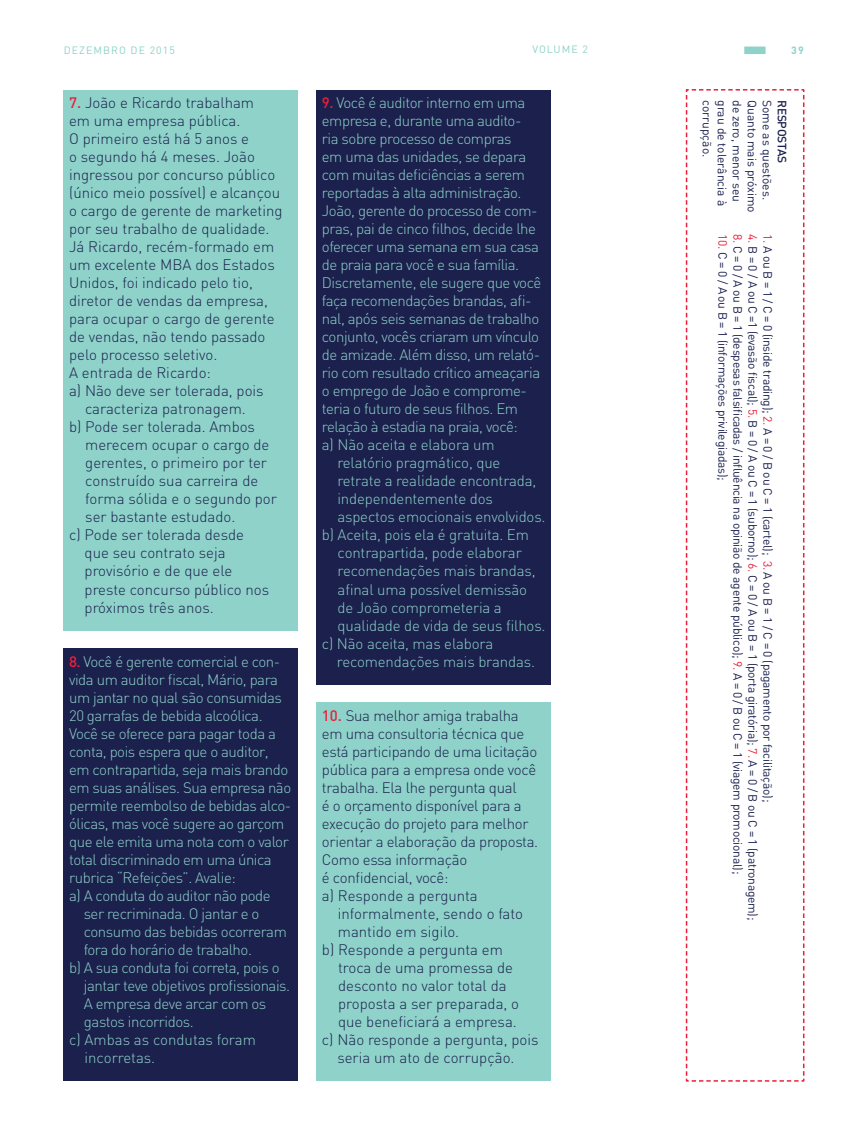
<style>
.page{position:relative;width:859px;height:1132px;background:#fff}
.page>*{position:absolute;margin:0;border:0;box-sizing:border-box;transform-origin:0 0}
.Box_texto{font:300 15px/18px "DIN";letter-spacing:-.03em;color:#8ed2c9}
.Box_texto-2{font:300 15px/18px "DIN";color:#1b204d}
.Box_texto-3{font:300 15px/18px "DIN";letter-spacing:-.01em;color:#8ed2c9}
.Box_texto-4{font:300 15px/18px "DIN";letter-spacing:-.02em;color:#1b204d}
.Box_texto-5{font:300 15px/18px "DIN";color:#8ed2c9}
.Ícone_texto{font:12px "DIN";letter-spacing:-.02em;color:#1b204d}
.Ícone_texto-2{font:12px "DIN";color:#1b204d}
.Ícone_texto-3{font:500 12px "DIN";letter-spacing:-.02em;color:#1b204d}
.t1{font:10.5px "DIN";letter-spacing:.1em;color:#8ed2c9}
.t2{font:700 10.5px "DIN";color:#8ed2c9}
.s1{font-weight:500;color:#eb1f3a}
.s2{color:#eb1f3a}
</style>
<div class="page">
<div style="left:64px;top:90px;width:234px;height:540px;background:#8ed2c9"></div>
<div style="left:317px;top:90px;width:234px;height:594px;background:#1b204d"></div>
<div style="left:317px;top:702px;width:234px;height:378px;background:#8ed2c9"></div>
<div style="left:64px;top:648px;width:234px;height:432px;background:#1b204d"></div>
<svg style="left:685px;top:89px;width:120px;height:993px"></svg>
<div style="left:744px;top:47px;width:21px;height:7px;background:#8ed2c9"></div>
<p class="t1" style="left:64px;top:43px;width:113px">DEZEMBRO DE 2015</p>
<p class="t1" style="left:532px;top:43px;width:57px">VOLUME 2</p>
<p class="t2" style="left:791px;top:43px;width:14px">39</p>
<p class="Box_texto-2" style="left:69px;top:93px;width:215px"><span class="s1">7.</span> João e Ricardo trabalham<br>em uma empresa pública.<br>O primeiro está há 5 anos e<br>o segundo há 4 meses. João ingressou por concurso público (único meio possível) e alcançou o cargo de gerente de marketing por seu trabalho de qualidade.<br>Já Ricardo, recém-formado em um excelente MBA dos Estados<br>Unidos, foi indicado pelo tio, diretor de vendas da empresa, para ocupar o cargo de gerente de vendas, não tendo passado pelo processo seletivo.<br>A entrada de Ricardo:</p>
<p class="Box_texto-2" style="left:69px;top:381px;width:196px;text-align:center">a) Não deve ser tolerada, pois caracteriza patronagem.</p>
<p class="Box_texto-2" style="left:85px;top:417px;width:193px;text-indent:-16px">b) Pode ser tolerada. Ambos merecem ocupar o cargo de gerentes, o primeiro por ter construído sua carreira de forma sólida e o segundo por ser bastante estudado.</p>
<p class="Box_texto-2" style="left:85px;top:525px;width:186px;text-indent:-15px">c) Pode ser tolerada desde que seu contrato seja provisório e de que ele preste concurso público nos próximos três anos.</p>
<p class="Box_texto" style="left:69px;top:651px;width:224px"><span class="s1">8.</span> Você é gerente comercial e con&shy;vida um auditor fiscal, Mário, para um jantar no qual são consumidas 20 garrafas de bebida alcoólica.<br>Você se oferece para pagar toda a conta, pois espera que o auditor, em contrapartida, seja mais brando em suas análises. Sua empresa não permite reembolso de bebidas alco&shy;ólicas, mas você sugere ao garçom que ele emita uma nota com o valor total discriminado em uma única rubrica “Refeições”. Avalie:</p>
<p class="Box_texto" style="left:84px;top:885px;width:205px;text-indent:-15px">a) A conduta do auditor não pode ser recriminada. O jantar e o consumo das bebidas ocorreram fora do horário de trabalho.</p>
<p class="Box_texto" style="left:84px;top:957px;width:208px;text-indent:-15px">b) A sua conduta foi correta, pois o jantar teve objetivos profissionais.<br>A empresa deve arcar com os gastos incorridos.</p>
<p class="Box_texto-5" style="left:85px;top:1029px;width:173px;text-indent:-15px">c) Ambas as condutas foram incorretas.</p>
<p class="Box_texto" style="left:322px;top:93px;width:221px"><span class="s1">9.</span> Você é auditor interno em uma empresa e, durante uma audito&shy;ria sobre processo de compras<br>em uma das unidades, se depara com muitas deficiências a serem reportadas à alta administração.<br>João, gerente do processo de com&shy;pras, pai de cinco filhos, decide lhe oferecer uma semana em sua casa de praia para você e sua família.<br>Discretamente, ele sugere que você faça recomendações brandas, afi&shy;nal, após seis semanas de trabalho conjunto, vocês criaram um vínculo de amizade. Além disso, um relató&shy;rio com resultado crítico ameaçaria o emprego de João e comprome&shy;teria o futuro de seus filhos. Em relação à estadia na praia, você:</p>
<p class="Box_texto-3" style="left:337px;top:435px;width:210px;text-indent:-15px">a) Não aceita e elabora um relatório pragmático, que retrate a realidade encontrada, independentemente dos aspectos emocionais envolvidos.</p>
<p class="Box_texto-3" style="left:338px;top:525px;width:209px;text-indent:-16px">b) Aceita, pois ela é gratuita. Em contrapartida, pode elaborar recomendações mais brandas, afinal uma possível demissão de João comprometeria a qualidade de vida de seus filhos.</p>
<p class="Box_texto-3" style="left:337px;top:633px;width:200px;text-indent:-15px">c) Não aceita, mas elabora recomendações mais brandas.</p>
<p class="Box_texto-4" style="left:322px;top:705px;width:218px"><span class="s1">10.</span> Sua melhor amiga trabalha em uma consultoria técnica que está participando de uma licitação pública para a empresa onde você trabalha. Ela lhe pergunta qual<br>é o orçamento disponível para a execução do projeto para melhor orientar a elaboração da proposta.<br>Como essa informação<br>é confidencial, você:</p>
<p class="Box_texto-2" style="left:338px;top:885px;width:187px;text-indent:-16px">a) Responde a pergunta informalmente, sendo o fato mantido em sigilo.</p>
<p class="Box_texto-2" style="left:338px;top:939px;width:183px;text-indent:-16px">b) Responde a pergunta em troca de uma promessa de desconto no valor total da proposta a ser preparada, o que beneficiará a empresa.</p>
<p class="Box_texto-2" style="left:322px;top:1029px;width:218px;text-align:center">c) Não responde a pergunta, pois seria um ato de corrupção.</p>
<p class="Ícone_texto-2" style="left:714px;top:100px;width:59px;rotate:90deg">corrupção.</p>
<p class="Ícone_texto-2" style="left:729px;top:100px;width:107px;rotate:90deg">grau de tolerância à</p>
<p class="Ícone_texto-2" style="left:744px;top:100px;width:104px;rotate:90deg">de zero, menor seu</p>
<p class="Ícone_texto-2" style="left:759px;top:100px;width:114px;rotate:90deg">Quanto mais próximo</p>
<p class="Ícone_texto-2" style="left:774px;top:100px;width:101px;rotate:90deg">Some as questões.</p>
<p class="Ícone_texto-3" style="left:790px;top:100px;width:65px;rotate:90deg">RESPOSTAS</p>
<p class="Ícone_texto" style="left:760px;top:234px;width:687px;rotate:90deg"><span class="s2">4.</span> B = 0 / A ou C =1 (evasão fiscal); <span class="s2">5.</span> B = 0 / A ou C = 1 (suborno); <span class="s2">6.</span> C = 0 / A ou B = 1 (porta giratória); <span class="s2">7.</span> A = 0 / B ou C = 1 (patronagem);</p>
<p class="Ícone_texto" style="left:745px;top:234px;width:641px;rotate:90deg"><span class="s2">8.</span> C = 0 / A ou B = 1 (despesas falsificadas / influência na opinião de agente público); <span class="s2">9.</span> A = 0 / B ou C = 1 (viagem promocional);</p>
<p class="Ícone_texto" style="left:730px;top:234px;width:248px;rotate:90deg"><span class="s2">10.</span> C = 0 / A ou B = 1 (informações privilegiadas);</p>
<p class="Ícone_texto" style="left:775px;top:234px;width:569px;rotate:90deg"><span class="s2">1.</span> A ou B = 1 / C = 0 (inside trading); <span class="s2">2.</span> A = 0 / B ou C = 1 (cartel); <span class="s2">3.</span> A ou B = 1 / C = 0 (pagamento por facilitação);</p>
</div>
